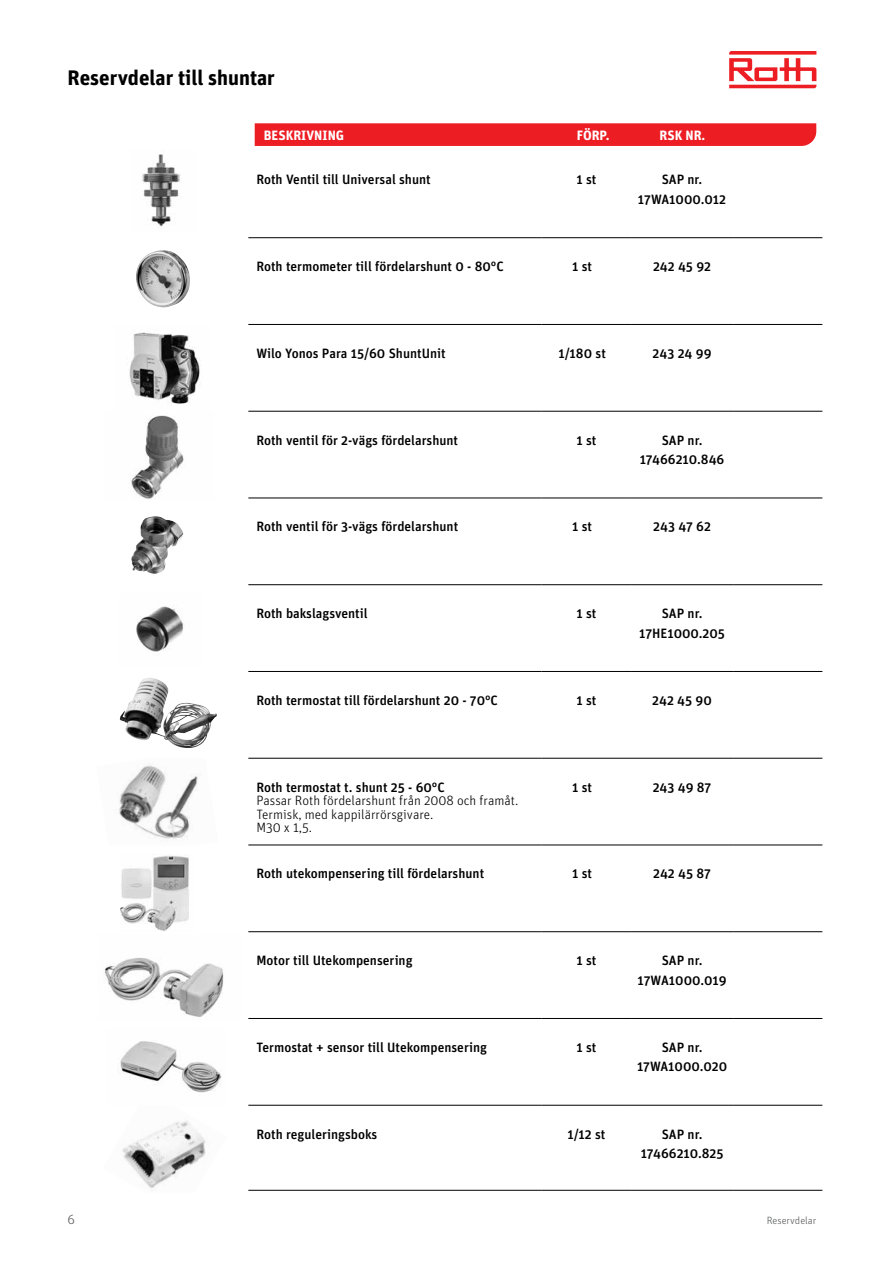
<style>
.page{position:relative;width:893px;height:1263px;background:#fff}
.page>*{position:absolute;margin:0;border:0;box-sizing:border-box;transform-origin:0 0}
.t1{font:700 21px "Unit OT";color:#000}
.t2{font:500 13.5px/19.5px "Unit OT";color:#000;text-align:center}
.t3{font:300 13.5px/13.5px "Unit OT";color:#000}
.t4{font:700 13.5px "Unit OT";color:#fff}
.t5{font:300 13.5px "Unit OT";color:#58595b}
.t6{font:300 10.5px "Unit OT";color:#58595b}
</style>
<div class="page">
<svg style="left:729px;top:51px;width:87px;height:37px"></svg>
<svg style="left:255px;top:123px;width:561px;height:23px;background:#ed2127"></svg>
<hr style="left:733px;top:411px;width:89px;height:1px;background:#000">
<hr style="left:248px;top:498px;width:294px;height:1px;background:#000">
<hr style="left:542px;top:498px;width:89px;height:1px;background:#000">
<hr style="left:631px;top:498px;width:102px;height:1px;background:#000">
<hr style="left:733px;top:498px;width:89px;height:1px;background:#000">
<hr style="left:248px;top:237px;width:294px;height:1px;background:#000">
<hr style="left:542px;top:237px;width:89px;height:1px;background:#000">
<hr style="left:631px;top:237px;width:102px;height:1px;background:#000">
<hr style="left:733px;top:237px;width:89px;height:1px;background:#000">
<hr style="left:733px;top:324px;width:89px;height:1px;background:#000">
<hr style="left:733px;top:584px;width:89px;height:1px;background:#000">
<hr style="left:733px;top:671px;width:89px;height:1px;background:#000">
<hr style="left:733px;top:758px;width:89px;height:1px;background:#000">
<hr style="left:733px;top:845px;width:89px;height:1px;background:#000">
<hr style="left:733px;top:931px;width:89px;height:1px;background:#000">
<hr style="left:733px;top:1018px;width:89px;height:1px;background:#000">
<hr style="left:733px;top:1105px;width:89px;height:1px;background:#000">
<hr style="left:733px;top:1190px;width:89px;height:1px;background:#000">
<hr style="left:248px;top:1018px;width:294px;height:1px;background:#000">
<hr style="left:542px;top:1018px;width:89px;height:1px;background:#000">
<hr style="left:631px;top:1018px;width:102px;height:1px;background:#000">
<hr style="left:248px;top:1190px;width:294px;height:1px;background:#000">
<hr style="left:542px;top:1190px;width:89px;height:1px;background:#000">
<hr style="left:631px;top:1190px;width:102px;height:1px;background:#000">
<hr style="left:248px;top:411px;width:294px;height:1px;background:#000">
<hr style="left:542px;top:411px;width:89px;height:1px;background:#000">
<hr style="left:631px;top:411px;width:102px;height:1px;background:#000">
<hr style="left:248px;top:584px;width:294px;height:1px;background:#000">
<hr style="left:542px;top:584px;width:89px;height:1px;background:#000">
<hr style="left:631px;top:584px;width:102px;height:1px;background:#000">
<hr style="left:248px;top:758px;width:294px;height:1px;background:#000">
<hr style="left:542px;top:758px;width:89px;height:1px;background:#000">
<hr style="left:631px;top:758px;width:102px;height:1px;background:#000">
<hr style="left:248px;top:845px;width:294px;height:1px;background:#000">
<hr style="left:542px;top:845px;width:89px;height:1px;background:#000">
<hr style="left:631px;top:845px;width:102px;height:1px;background:#000">
<hr style="left:248px;top:671px;width:294px;height:1px;background:#000">
<hr style="left:542px;top:671px;width:89px;height:1px;background:#000">
<hr style="left:631px;top:671px;width:102px;height:1px;background:#000">
<hr style="left:248px;top:1105px;width:294px;height:1px;background:#000">
<hr style="left:542px;top:1105px;width:89px;height:1px;background:#000">
<hr style="left:631px;top:1105px;width:102px;height:1px;background:#000">
<hr style="left:248px;top:931px;width:294px;height:1px;background:#000">
<hr style="left:542px;top:931px;width:89px;height:1px;background:#000">
<hr style="left:631px;top:931px;width:102px;height:1px;background:#000">
<hr style="left:248px;top:324px;width:294px;height:1px;background:#000">
<hr style="left:542px;top:324px;width:89px;height:1px;background:#000">
<hr style="left:631px;top:324px;width:102px;height:1px;background:#000">
<img style="left:142px;top:154px;width:38px;height:73px">
<img style="left:136px;top:250px;width:54px;height:58px">
<img style="left:129px;top:332px;width:71px;height:72px">
<img style="left:131px;top:415px;width:53px;height:84px">
<img style="left:136px;top:606px;width:48px;height:46px">
<img style="left:120px;top:678px;width:97px;height:70px">
<img style="left:117px;top:765px;width:81px;height:74px">
<img style="left:121px;top:855px;width:68px;height:76px">
<img style="left:120px;top:1041px;width:102px;height:52px">
<img style="left:105px;top:958px;width:119px;height:59px">
<img style="left:122px;top:1121px;width:84px;height:67px">
<img style="left:131px;top:516px;width:52px;height:58px">
<h1 class="t1" style="left:68px;top:64px;width:209px">Reservdelar till shuntar</h1>
<p class="t4" style="left:264px;top:126px;width:82px">BESKRIVNING</p>
<p class="t4" style="left:577px;top:126px;width:35px">FÖRP.</p>
<p class="t4" style="left:659px;top:126px;width:47px">RSK NR.</p>
<p class="t2" style="left:256px;top:170px;width:176px">Roth Ventil till Universal shunt</p>
<p class="t2" style="left:576px;top:170px;width:21px">1 st</p>
<p class="t2" style="left:638px;top:170px;width:90px">SAP nr.<br>17WA1000.012</p>
<p class="t2" style="left:256px;top:257px;width:249px">Roth termometer till fördelarshunt 0 - 80°C</p>
<p class="t2" style="left:572px;top:257px;width:21px">1 st</p>
<p class="t2" style="left:653px;top:257px;width:60px">242 45 92</p>
<p class="t2" style="left:256px;top:343px;width:191px">Wilo Yonos Para 15/60 ShuntUnit</p>
<p class="t2" style="left:558px;top:343px;width:49px">1/180 st</p>
<p class="t2" style="left:653px;top:343px;width:60px">243 24 99</p>
<p class="t2" style="left:256px;top:430px;width:203px">Roth ventil för 2-vägs fördelarshunt</p>
<p class="t2" style="left:576px;top:430px;width:21px">1 st</p>
<p class="t2" style="left:640px;top:430px;width:86px">SAP nr.<br>17466210.846</p>
<p class="t2" style="left:256px;top:517px;width:203px">Roth ventil för 3-vägs fördelarshunt</p>
<p class="t2" style="left:572px;top:517px;width:21px">1 st</p>
<p class="t2" style="left:653px;top:517px;width:59px">243 47 62</p>
<p class="t2" style="left:256px;top:604px;width:113px">Roth bakslagsventil</p>
<p class="t2" style="left:576px;top:604px;width:21px">1 st</p>
<p class="t2" style="left:639px;top:604px;width:87px">SAP nr.<br>17HE1000.205</p>
<p class="t2" style="left:256px;top:690px;width:243px">Roth termostat till fördelarshunt 20 - 70°C</p>
<p class="t2" style="left:576px;top:690px;width:21px">1 st</p>
<p class="t2" style="left:652px;top:690px;width:61px">242 45 90</p>
<p class="t2" style="left:256px;top:777px;width:190px">Roth termostat t. shunt 25 - 60°C</p>
<p class="t3" style="left:256px;top:794px;width:263px">Passar Roth fördelarshunt från 2008 och framåt.<br>Termisk, med kappilärrörsgivare.<br>M30 x 1,5.</p>
<p class="t2" style="left:572px;top:777px;width:21px">1 st</p>
<p class="t2" style="left:653px;top:777px;width:60px">243 49 87</p>
<p class="t2" style="left:256px;top:864px;width:229px">Roth utekompensering till fördelarshunt</p>
<p class="t2" style="left:572px;top:864px;width:21px">1 st</p>
<p class="t2" style="left:653px;top:864px;width:59px">242 45 87</p>
<p class="t2" style="left:256px;top:950px;width:158px">Motor till Utekompensering</p>
<p class="t2" style="left:576px;top:950px;width:21px">1 st</p>
<p class="t2" style="left:638px;top:950px;width:90px">SAP nr.<br>17WA1000.019</p>
<p class="t2" style="left:256px;top:1037px;width:232px">Termostat + sensor till Utekompensering</p>
<p class="t2" style="left:576px;top:1037px;width:21px">1 st</p>
<p class="t2" style="left:637px;top:1037px;width:92px">SAP nr.<br>17WA1000.020</p>
<p class="t2" style="left:256px;top:1124px;width:122px">Roth reguleringsboks</p>
<p class="t2" style="left:567px;top:1124px;width:40px">1/12 st</p>
<p class="t2" style="left:641px;top:1124px;width:84px">SAP nr.<br>17466210.825</p>
<p class="t5" style="left:68px;top:1211px;width:9px">6</p>
<p class="t6" style="left:767px;top:1214px;width:51px">Reservdelar</p>
</div>
